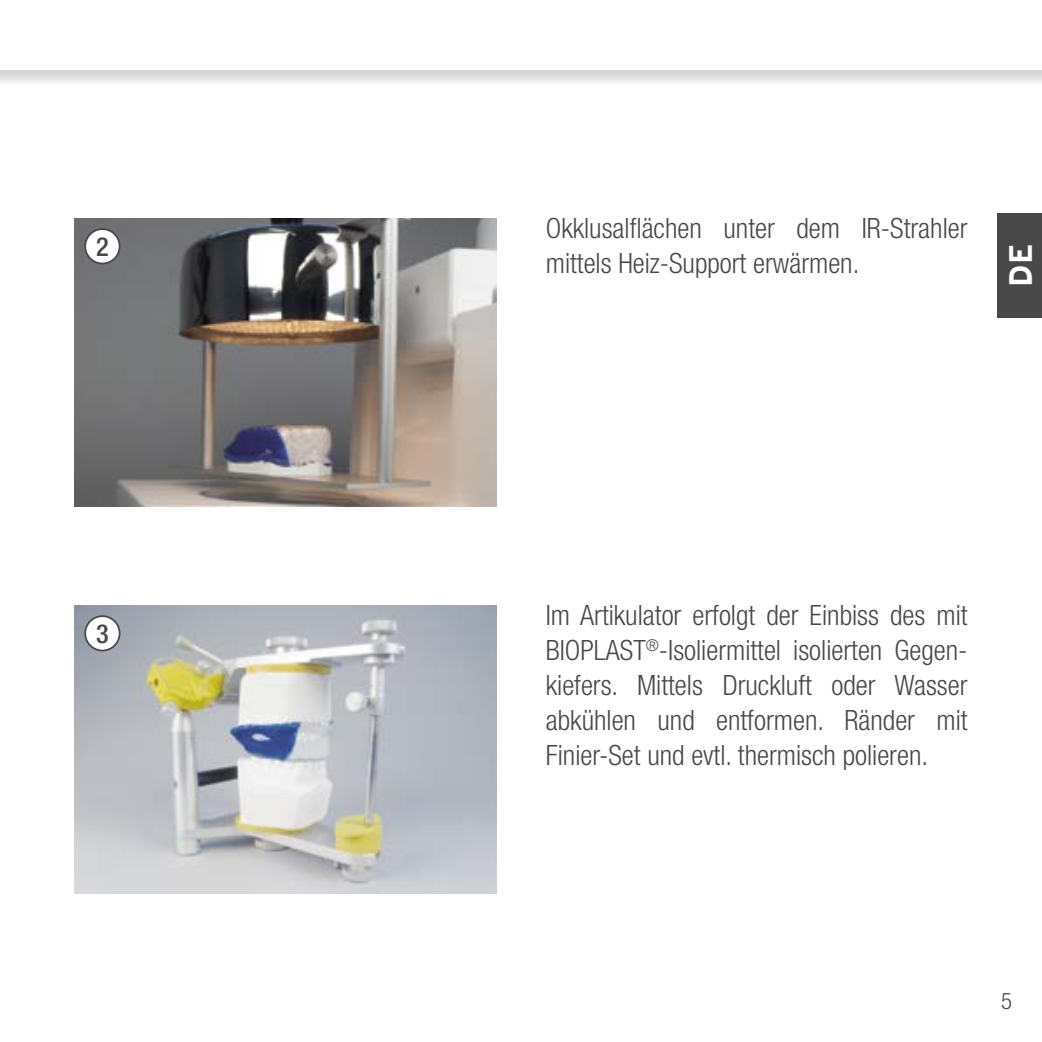
<style>
.page{position:relative;width:1042px;height:1042px;background:#fff}
.page>*{position:absolute;margin:0;border:0;box-sizing:border-box;transform-origin:0 0}
.t1{font:700 31.5px "Interstate";color:#fff}
.t2{font:300 condensed 28px/35px "Helvetica Neue LT Pro";color:#484848}
.t3{font:500 condensed 26.25px "Helvetica Neue LT Pro";color:#484848}
.t4{font:300 condensed 22.75px "Helvetica Neue LT Pro";color:#484848}
</style>
<div class="page">
<div style="left:0;top:0;width:1042px;height:158px;background:#000;opacity:.2"></div>
<div style="left:0;top:0;width:1042px;height:69px;background:#fff"></div>
<img style="left:74px;top:218px;width:422px;height:288px">
<img style="left:74px;top:605px;width:422px;height:288px">
<div style="left:997px;top:213px;width:45px;height:104px;background:#484848"></div>
<div style="left:85px;top:229px;width:35px;height:34px;background:#fff;border-radius:50%"></div>
<div style="left:84px;top:228px;width:36px;height:36px;border:2px solid #484848;border-radius:50%"></div>
<div style="left:85px;top:616px;width:35px;height:34px;background:#fff;border-radius:50%"></div>
<div style="left:84px;top:615px;width:36px;height:36px;border:2px solid #484848;border-radius:50%"></div>
<p class="t3" style="left:96px;top:231px;width:14px">2</p>
<p class="t3" style="left:96px;top:618px;width:14px">3</p>
<p class="t2" style="left:546px;top:211px;width:423px">Okklusalflächen unter dem IR-Strahler mittels Heiz-Support erwärmen.</p>
<p class="t1" style="left:1003px;top:287px;width:45px;rotate:-90deg">DE</p>
<p class="t2" style="left:546px;top:598px;width:423px;text-align:justify">Im Artikulator erfolgt der Einbiss des mit BIOPLAST<sup>®</sup>-Isoliermittel isolierten Gegen&shy;kiefers. Mittels Druckluft oder Wasser abkühlen und entformen. Ränder mit Finier-Set und evtl. thermisch polieren.</p>
<p class="t4" style="left:1001px;top:987px;width:12px">5</p>
</div>
